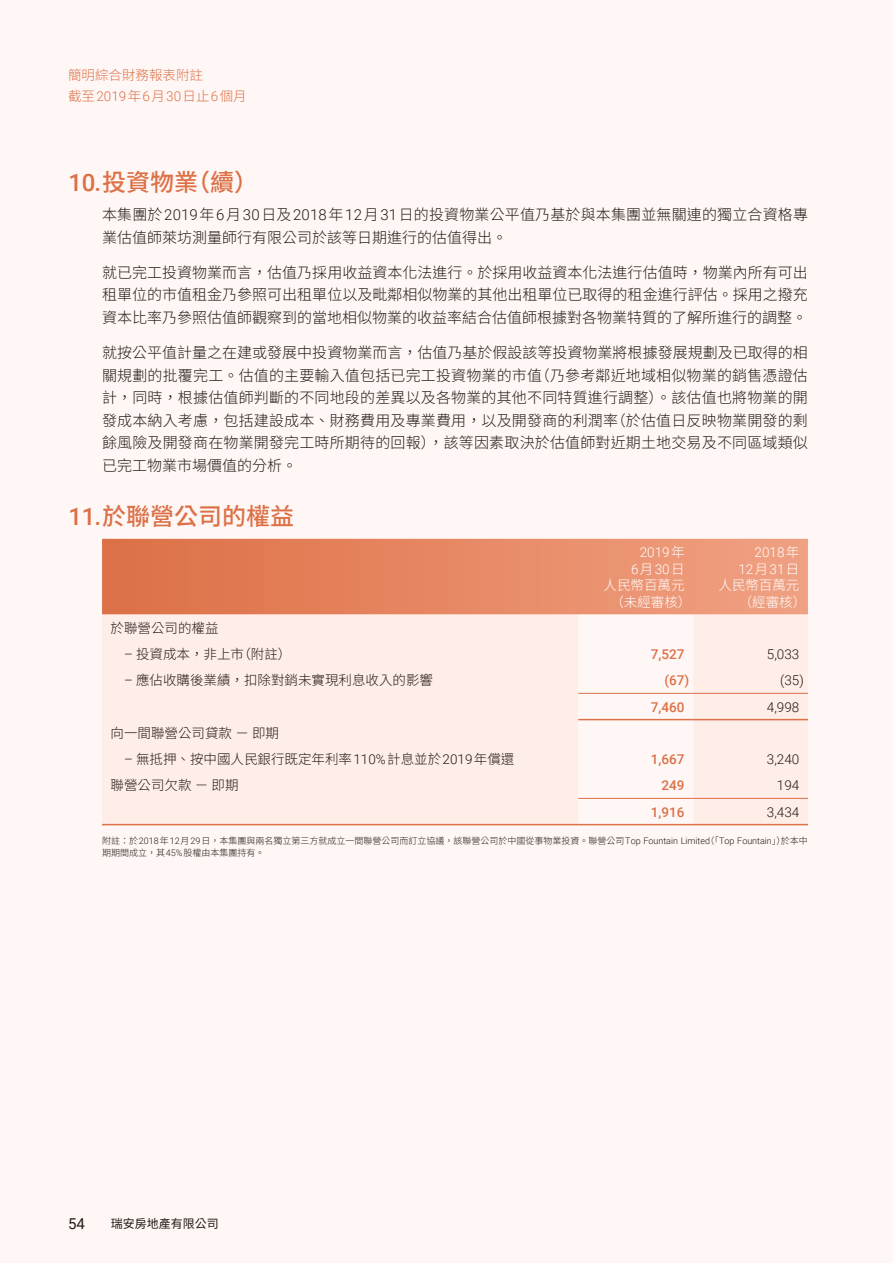
<style>
.page{position:relative;width:893px;height:1263px;background:#fff7f5}
.page>*{position:absolute;margin:0;border:0;box-sizing:border-box;transform-origin:0 0}
.t1{font:500 24px "Noto Sans TC";color:#dc7046}
.t2{font:300 15px/22.5px "Noto Sans TC";color:#231916;text-align:justify}
.t3{font:15px "Roboto";color:#231916}
.t4{font:300 13.5px "Noto Sans TC";color:#231916}
.t5{font:500 13.5px "Roboto";color:#dc7046}
.t6{font:300 13.5px "Roboto";color:#231916}
.t7{font:300 13.5px/21px "Noto Sans TC";color:#dc7046}
.t8{font:300 13.5px/16.5px "Noto Sans TC";color:#fff;text-align:center}
.t9{font:300 13.5px/16.5px "Roboto";color:#fff;text-align:right}
.t10{font:12px "Noto Sans TC";color:#231916}
.t11{font:300 9px/12px "Noto Sans TC";color:#231916}
.s1{font-family:"Roboto"}
.s2{font-family:"Noto Sans TC"}
</style>
<div class="page">
<svg style="left:102px;top:539px;width:706px;height:75px;background:#e68864"></svg>
<div style="left:102px;top:614px;width:706px;height:210px;background:#ffede8"></div>
<svg style="left:578px;top:614px;width:115px;height:210px"></svg>
<hr style="left:102px;top:824px;width:476px;height:1px;background:#dc7046">
<hr style="left:578px;top:824px;width:115px;height:1px;background:#dc7046">
<hr style="left:693px;top:824px;width:115px;height:1px;background:#dc7046">
<hr style="left:578px;top:798px;width:115px;height:1px;background:#dc7046">
<hr style="left:693px;top:798px;width:115px;height:1px;background:#dc7046">
<hr style="left:578px;top:719px;width:115px;height:1px;background:#dc7046">
<hr style="left:693px;top:719px;width:115px;height:1px;background:#dc7046">
<hr style="left:578px;top:693px;width:115px;height:1px;background:#dc7046">
<hr style="left:693px;top:693px;width:115px;height:1px;background:#dc7046">
<p class="t7" style="left:68px;top:65px;width:180px">簡明綜合財務報表附註<br>截至<span class="s1">2019</span>年<span class="s1">6</span>月<span class="s1">30</span>日止<span class="s1">6</span>個月</p>
<h1 class="t1" style="left:68px;top:169px;width:191px"><span class="s1">10.</span> 投資物業（續）</h1>
<p class="t2" style="left:102px;top:204px;width:708px">本集團於<span class="s1">2019</span>年<span class="s1">6</span>月<span class="s1">30</span>日及<span class="s1">2018</span>年<span class="s1">12</span>月<span class="s1">31</span>日的投資物業公平值乃基於與本集團並無關連的獨立合資格專業估值師萊坊測量師行有限公司於該等日期進行的估值得出。</p>
<p class="t2" style="left:102px;top:261px;width:707px">就已完工投資物業而言，估值乃採用收益資本化法進行。於採用收益資本化法進行估值時，物業內所有可出租單位的市值租金乃參照可出租單位以及毗鄰相似物業的其他出租單位已取得的租金進行評估。採用之撥充資本比率乃參照估值師觀察到的當地相似物業的收益率結合估值師根據對各物業特質的了解所進行的調整。</p>
<p class="t2" style="left:102px;top:342px;width:707px">就按公平值計量之在建或發展中投資物業而言，估值乃基於假設該等投資物業將根據發展規劃及已取得的相關規劃的批覆完工。估值的主要輸入值包括已完工投資物業的市值（乃參考鄰近地域相似物業的銷售憑證估計，同時，根據估值師判斷的不同地段的差異以及各物業的其他不同特質進行調整）。該估值也將物業的開發成本納入考慮，包括建設成本、財務費用及專業費用，以及開發商的利潤率（於估值日反映物業開發的剩餘風險及開發商在物業開發完工時所期待的回報），該等因素取決於估值師對近期土地交易及不同區域類似已完工物業市場價值的分析。</p>
<h1 class="t1" style="left:68px;top:503px;width:227px"><span class="s1">11.</span> 於聯營公司的權益</h1>
<p class="t9" style="left:631px;top:543px;width:55px">2019<span class="s2">年<br></span>6<span class="s2">月</span>30<span class="s2">日</span></p>
<p class="t8" style="left:604px;top:577px;width:89px">人民幣百萬元（未經審核）</p>
<p class="t9" style="left:738px;top:543px;width:62px">2018<span class="s2">年<br></span>12<span class="s2">月</span>31<span class="s2">日</span></p>
<p class="t8" style="left:739px;top:577px;width:69px;text-align:left;text-indent:-20px">人民幣百萬元（經審核）</p>
<p class="t4" style="left:111px;top:620px;width:109px">於聯營公司的權益</p>
<p class="t4" style="left:124px;top:646px;width:169px"><span class="s1">–</span> 投資成本，非上市（附註）</p>
<p class="t5" style="left:651px;top:645px;width:35px">7,527</p>
<p class="t6" style="left:767px;top:645px;width:34px">5,033</p>
<p class="t4" style="left:124px;top:673px;width:311px"><span class="s1">–</span> 應佔收購後業績，扣除對銷未實現利息收入的影響</p>
<p class="t5" style="left:664px;top:671px;width:26px">(67)</p>
<p class="t6" style="left:780px;top:671px;width:25px">(35)</p>
<p class="t5" style="left:651px;top:697px;width:35px">7,460</p>
<p class="t6" style="left:767px;top:697px;width:34px">4,998</p>
<p class="t4" style="left:111px;top:725px;width:170px">向一間聯營公司貸款－即期</p>
<p class="t4" style="left:124px;top:751px;width:392px"><span class="s1">–</span> 無抵押、按中國人民銀行既定年利率<span class="s1">110%</span>計息並於<span class="s1">2019</span>年償還</p>
<p class="t5" style="left:651px;top:750px;width:35px">1,667</p>
<p class="t6" style="left:767px;top:750px;width:34px">3,240</p>
<p class="t4" style="left:111px;top:778px;width:130px">聯營公司欠款－即期</p>
<p class="t5" style="left:662px;top:776px;width:25px">249</p>
<p class="t6" style="left:777px;top:776px;width:24px">194</p>
<p class="t5" style="left:651px;top:802px;width:35px">1,916</p>
<p class="t6" style="left:767px;top:802px;width:34px">3,434</p>
<p class="t11" style="left:102px;top:835px;width:707px">附註：於<span class="s1">2018</span>年<span class="s1">12</span>月<span class="s1">29</span>日，本集團與兩名獨立第三方就成立一間聯營公司而訂立協議，該聯營公司於中國從事物業投資。聯營公司<span class="s1">Top Fountain Limited</span>（「<span class="s1">Top Fountain</span>」）於本中期期間成立，其<span class="s1">45%</span>股權由本集團持有。</p>
<p class="t3" style="left:68px;top:1213px;width:18px">54</p>
<p class="t10" style="left:111px;top:1216px;width:109px">瑞安房地產有限公司</p>
</div>
